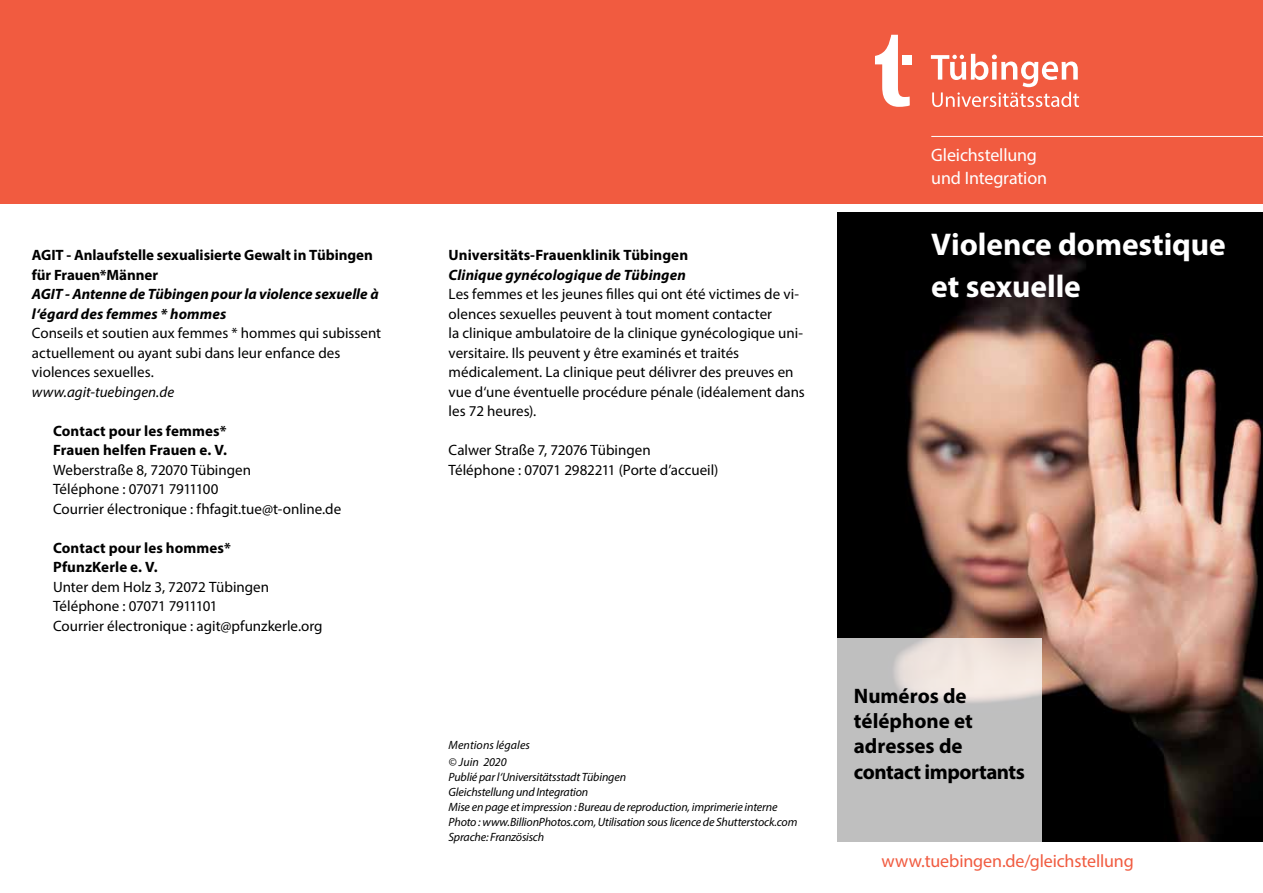
<style>
.page{position:relative;width:1263px;height:893px;background:#fff}
.page>*{position:absolute;margin:0;border:0;box-sizing:border-box;transform-origin:0 0}
.t1{font:700 31.5px/42px "Myriad Pro";letter-spacing:-.005em;color:#fff}
.t2{font:700 21px/25.2px "Myriad Pro";letter-spacing:-.005em;color:#000}
.t3{font:18px "Myriad Pro";letter-spacing:-.005em;color:#f15b40}
.t4{font:18px/22.5px "Myriad Pro";letter-spacing:-.01em;color:#fff}
.t5{font:15px/19.5px "Myriad Pro";color:#000}
.t6{font:700 15px/19.5px "Myriad Pro";letter-spacing:.005em;color:#000}
.t7{font:italic 700 15px/19.5px "Myriad Pro";letter-spacing:.005em;color:#000}
.t8{font:italic 15px "Myriad Pro";color:#000}
.t9{font:italic 12px/15px "Myriad Pro";letter-spacing:-.015em;color:#000}
.t10{font:italic 12px/17.7px "Myriad Pro";letter-spacing:.005em;color:#000}
</style>
<div class="page">
<img style="left:838px;top:213px;width:425px;height:629px">
<div style="left:0;top:0;width:1263px;height:204px;background:#f15b40"></div>
<hr style="left:931px;top:136px;width:332px;height:1px;background:#fff">
<svg style="left:931px;top:54px;width:148px;height:53px"></svg>
<svg style="left:875px;top:35px;width:35px;height:72px"></svg>
<div style="left:902px;top:55px;width:10px;height:9px;background:#fff"></div>
<svg style="left:837px;top:638px;width:205px;height:204px;background:#c8c6c5"></svg>
<p class="t6" style="left:32px;top:245px;width:342px">AGIT - Anlaufstelle sexualisierte Gewalt in Tübingen für Frauen*Männer</p>
<p class="t7" style="left:32px;top:284px;width:348px">AGIT - Antenne de Tübingen pour la violence sexuelle à l‘égard des femmes * hommes</p>
<p class="t5" style="left:32px;top:323px;width:351px">Conseils et soutien aux femmes * hommes qui subissent actuellement ou ayant subi dans leur enfance des violences sexuelles.</p>
<p class="t8" style="left:32px;top:382px;width:144px">www.agit-tuebingen.de</p>
<p class="t6" style="left:53px;top:420px;width:175px">Contact pour les femmes*<br>Frauen helfen Frauen e. V.</p>
<p class="t5" style="left:53px;top:459px;width:290px">Weberstraße 8, 72070 Tübingen<br>Téléphone : 07071 7911100<br>Courrier électronique : fhfagit.tue@t-online.de</p>
<p class="t6" style="left:53px;top:537px;width:179px">Contact pour les hommes*<br>PfunzKerle e. V.</p>
<p class="t5" style="left:53px;top:576px;width:271px">Unter dem Holz 3, 72072 Tübingen<br>Téléphone : 07071 7911101<br>Courrier électronique : agit@pfunzkerle.org</p>
<p class="t6" style="left:449px;top:245px;width:241px">Universitäts-Frauenklinik Tübingen</p>
<p class="t7" style="left:449px;top:264px;width:239px">Clinique gynécologique de Tübingen</p>
<p class="t5" style="left:449px;top:284px;width:358px">Les femmes et les jeunes filles qui ont été victimes de vi&shy;olences sexuelles peuvent à tout moment contacter<br>la clinique ambulatoire de la clinique gynécologique uni&shy;versitaire. Ils peuvent y être examinés et traités médicalement. La clinique peut délivrer des preuves en vue d‘une éventuelle procédure pénale (idéalement dans les 72 heures).</p>
<p class="t5" style="left:449px;top:440px;width:271px">Calwer Straße 7, 72076 Tübingen<br>Téléphone : 07071 2982211 (Porte d’accueil)</p>
<p class="t4" style="left:931px;top:144px;width:117px">Gleichstellung und Integration</p>
<h1 class="t1" style="left:931px;top:222px;width:296px">Violence domestique et sexuelle</h1>
<p class="t10" style="left:449px;top:735px;width:83px">Mentions légales © Juin 2020</p>
<p class="t9" style="left:449px;top:769px;width:350px">Publié par l‘Universitätsstadt Tübingen<br>Gleichstellung und Integration<br>Mise en page et impression : Bureau de reproduction, imprimerie interne Photo : www.BillionPhotos.com, Utilisation sous licence de Shutterstock.com Sprache: Französisch</p>
<h2 class="t2" style="left:854px;top:683px;width:173px">Numéros de téléphone et adresses de contact importants</h2>
<p class="t3" style="left:881px;top:850px;width:254px">www.tuebingen.de/gleichstellung</p>
</div>
